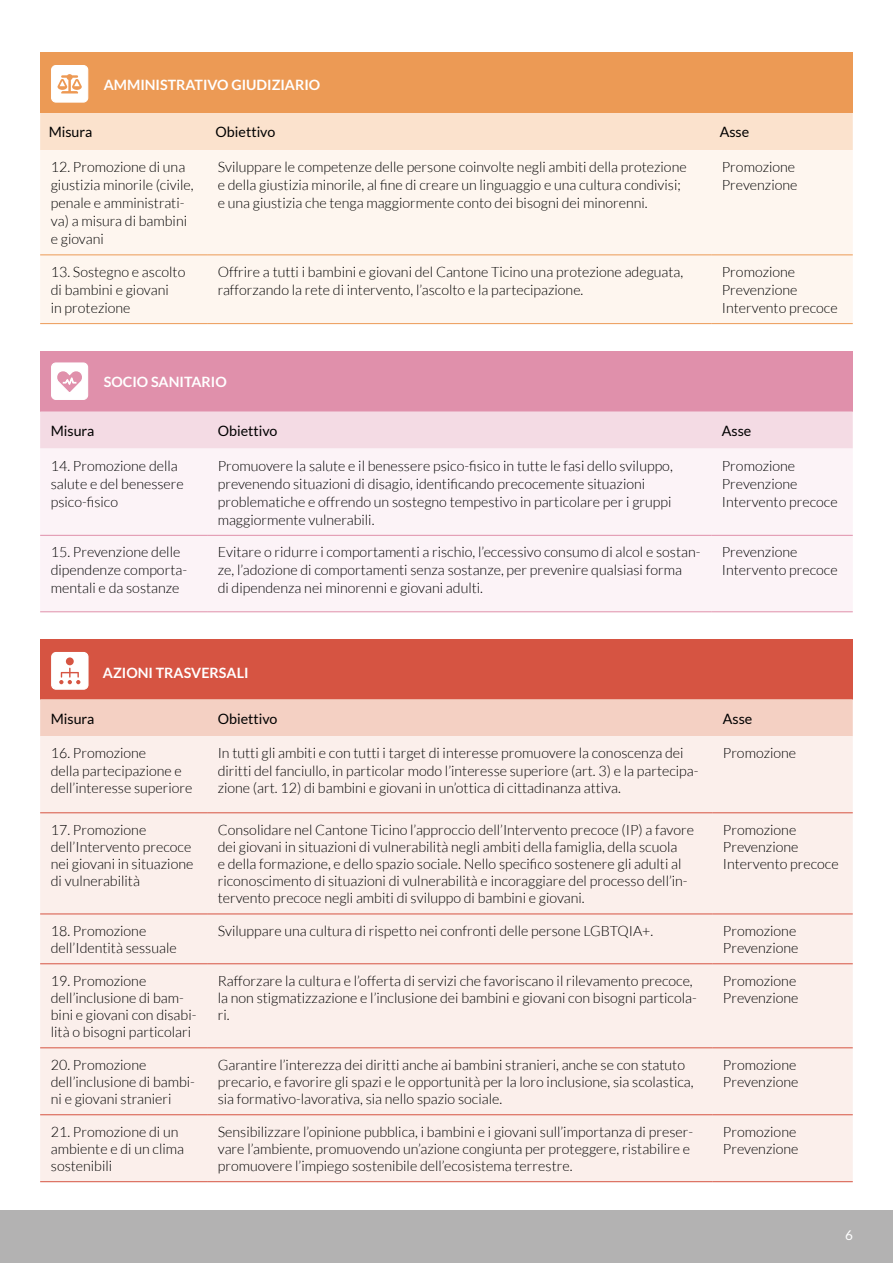
<style>
.page{position:relative;width:893px;height:1263px;background:#fff}
.page>*{position:absolute;margin:0;border:0;box-sizing:border-box;transform-origin:0 0}
.t1{font:300 14.25px/17.1px "Lato";color:#000}
.t2{font:14.25px "Lato";color:#000}
.t3{font:700 14.25px "Lato";color:#fff}
.t4{font:13.5px "Lato";color:#fff}
</style>
<div class="page">
<div style="left:40px;top:351px;width:813px;height:60px;background:#e090ab"></div>
<div style="left:40px;top:411px;width:813px;height:38px;background:#f4dbe4"></div>
<div style="left:40px;top:449px;width:813px;height:162px;background:#fcf3f7"></div>
<hr style="left:40px;top:535px;width:167px;height:1px;background:#e090ab">
<hr style="left:207px;top:535px;width:504px;height:1px;background:#e090ab">
<hr style="left:711px;top:535px;width:142px;height:1px;background:#e090ab">
<hr style="left:40px;top:611px;width:167px;height:1px;background:#e090ab">
<hr style="left:207px;top:611px;width:504px;height:1px;background:#e090ab">
<hr style="left:711px;top:611px;width:142px;height:1px;background:#e090ab">
<div style="left:52px;top:363px;width:36px;height:36px;background:#fff;border-radius:4px"></div>
<div style="left:51px;top:362px;width:37px;height:38px;border:1px solid #fff;border-radius:4px"></div>
<svg style="left:57px;top:371px;width:25px;height:21px"></svg>
<div style="left:40px;top:639px;width:813px;height:60px;background:#d65442"></div>
<div style="left:40px;top:699px;width:813px;height:37px;background:#f4d0c3"></div>
<div style="left:40px;top:736px;width:813px;height:445px;background:#fbefeb"></div>
<hr style="left:40px;top:812px;width:167px;height:1px;background:#d65442">
<hr style="left:207px;top:812px;width:505px;height:1px;background:#d65442">
<hr style="left:712px;top:812px;width:141px;height:1px;background:#d65442">
<hr style="left:40px;top:963px;width:167px;height:1px;background:#d65442">
<hr style="left:207px;top:963px;width:505px;height:1px;background:#d65442">
<hr style="left:712px;top:963px;width:141px;height:1px;background:#d65442">
<hr style="left:40px;top:1047px;width:167px;height:1px;background:#d65442">
<hr style="left:207px;top:1047px;width:505px;height:1px;background:#d65442">
<hr style="left:712px;top:1047px;width:141px;height:1px;background:#d65442">
<hr style="left:40px;top:1114px;width:167px;height:1px;background:#d65442">
<hr style="left:207px;top:1114px;width:505px;height:1px;background:#d65442">
<hr style="left:712px;top:1114px;width:141px;height:1px;background:#d65442">
<hr style="left:40px;top:914px;width:167px;height:1px;background:#d65442">
<hr style="left:207px;top:914px;width:505px;height:1px;background:#d65442">
<hr style="left:712px;top:914px;width:141px;height:1px;background:#d65442">
<hr style="left:40px;top:1181px;width:167px;height:1px;background:#d65442">
<hr style="left:207px;top:1181px;width:505px;height:1px;background:#d65442">
<hr style="left:712px;top:1181px;width:141px;height:1px;background:#d65442">
<div style="left:52px;top:652px;width:36px;height:37px;background:#fff;border-radius:4px"></div>
<div style="left:51px;top:652px;width:38px;height:38px;border:1px solid #fff;border-radius:4px"></div>
<div style="left:66px;top:657px;width:8px;height:8px;background:#d65442;border-radius:50%"></div>
<svg style="left:59px;top:668px;width:21px;height:16px"></svg>
<div style="left:0;top:1210px;width:893px;height:53px;background:#b3b2b2"></div>
<div style="left:40px;top:53px;width:813px;height:60px;background:#ec9a55"></div>
<div style="left:40px;top:113px;width:813px;height:37px;background:#fbe2cd"></div>
<div style="left:40px;top:150px;width:813px;height:173px;background:#fef6ef"></div>
<hr style="left:40px;top:255px;width:167px;height:1px;background:#ec9a55">
<hr style="left:207px;top:255px;width:504px;height:1px;background:#ec9a55">
<hr style="left:711px;top:255px;width:142px;height:1px;background:#ec9a55">
<hr style="left:40px;top:323px;width:167px;height:1px;background:#ec9a55">
<hr style="left:207px;top:323px;width:504px;height:1px;background:#ec9a55">
<hr style="left:711px;top:323px;width:142px;height:1px;background:#ec9a55">
<div style="left:52px;top:66px;width:36px;height:36px;background:#fff;border-radius:4px"></div>
<div style="left:51px;top:65px;width:37px;height:38px;border:1px solid #fff;border-radius:4px"></div>
<svg style="left:57px;top:74px;width:25px;height:19px"></svg>
<p class="t3" style="left:104px;top:76px;width:218px">AMMINISTRATIVO GIUDIZIARIO</p>
<p class="t2" style="left:49px;top:124px;width:45px">Misura</p>
<p class="t2" style="left:216px;top:124px;width:61px">Obiettivo</p>
<p class="t2" style="left:720px;top:124px;width:31px">Asse</p>
<p class="t1" style="left:51px;top:158px;width:144px;line-height:18px">12. Promozione di una giustizia minorile (civile, penale e amministrati&shy;va) a misura di bambini e giovani</p>
<p class="t1" style="left:218px;top:158px;width:470px;line-height:18px">Sviluppare le competenze delle persone coinvolte negli ambiti della protezione e della giustizia minorile, al fine di creare un linguaggio e una cultura condivisi; e una giustizia che tenga maggiormente conto dei bisogni dei minorenni.</p>
<p class="t1" style="left:722px;top:158px;width:77px;line-height:18px">Promozione<br>Prevenzione</p>
<p class="t1" style="left:51px;top:263px;width:136px;line-height:18px">13. Sostegno e ascolto di bambini e giovani<br>in protezione</p>
<p class="t1" style="left:218px;top:263px;width:467px;line-height:18px">Offrire a tutti i bambini e giovani del Cantone Ticino una protezione adeguata, rafforzando la rete di intervento, l’ascolto e la partecipazione.</p>
<p class="t1" style="left:722px;top:263px;width:117px;line-height:18px">Promozione<br>Prevenzione<br>Intervento precoce</p>
<p class="t3" style="left:104px;top:374px;width:124px">SOCIO SANITARIO</p>
<p class="t2" style="left:51px;top:423px;width:45px">Misura</p>
<p class="t2" style="left:218px;top:423px;width:61px">Obiettivo</p>
<p class="t2" style="left:722px;top:423px;width:31px">Asse</p>
<p class="t1" style="left:51px;top:457px;width:135px;line-height:18px">14. Promozione della salute e del benessere psico-fisico</p>
<p class="t1" style="left:218px;top:457px;width:457px;line-height:18px">Promuovere la salute e il benessere psico-fisico in tutte le fasi dello sviluppo, prevenendo situazioni di disagio, identificando precocemente situazioni problematiche e offrendo un sostegno tempestivo in particolare per i gruppi maggiormente vulnerabili.</p>
<p class="t1" style="left:722px;top:457px;width:117px;line-height:18px">Promozione<br>Prevenzione<br>Intervento precoce</p>
<p class="t1" style="left:51px;top:543px;width:138px;line-height:18px">15. Prevenzione delle dipendenze comporta&shy;mentali e da sostanze</p>
<p class="t1" style="left:218px;top:543px;width:484px;line-height:18px">Evitare o ridurre i comportamenti a rischio, l’eccessivo consumo di alcol e sostan&shy;ze, l’adozione di comportamenti senza sostanze, per prevenire qualsiasi forma<br>di dipendenza nei minorenni e giovani adulti.</p>
<p class="t1" style="left:722px;top:543px;width:117px;line-height:18px">Prevenzione<br>Intervento precoce</p>
<p class="t3" style="left:103px;top:664px;width:147px">AZIONI TRASVERSALI</p>
<p class="t2" style="left:51px;top:710px;width:45px">Misura</p>
<p class="t2" style="left:218px;top:710px;width:61px">Obiettivo</p>
<p class="t2" style="left:723px;top:710px;width:31px">Asse</p>
<p class="t1" style="left:51px;top:745px;width:143px">16. Promozione<br>della partecipazione e dell’interesse superiore</p>
<p class="t1" style="left:218px;top:745px;width:482px">In tutti gli ambiti e con tutti i target di interesse promuovere la conoscenza dei diritti del fanciullo, in particolar modo l’interesse superiore (art. 3) e la partecipa&shy;zione (art. 12) di bambini e giovani in un’ottica di cittadinanza attiva.</p>
<p class="t1" style="left:723px;top:745px;width:75px">Promozione</p>
<p class="t1" style="left:51px;top:821px;width:144px">17. Promozione dell’Intervento precoce nei giovani in situazione di vulnerabilità</p>
<p class="t1" style="left:218px;top:821px;width:478px">Consolidare nel Cantone Ticino l’approccio dell’Intervento precoce (IP) a favore dei giovani in situazioni di vulnerabilità negli ambiti della famiglia, della scuola<br>e della formazione, e dello spazio sociale. Nello specifico sostenere gli adulti al riconoscimento di situazioni di vulnerabilità e incoraggiare del processo dell’in&shy;tervento precoce negli ambiti di sviluppo di bambini e giovani.</p>
<p class="t1" style="left:723px;top:821px;width:117px">Promozione<br>Prevenzione<br>Intervento precoce</p>
<p class="t1" style="left:51px;top:922px;width:127px">18. Promozione dell’Identità sessuale</p>
<p class="t1" style="left:218px;top:922px;width:437px">Sviluppare una cultura di rispetto nei confronti delle persone LGBTQIA+.</p>
<p class="t1" style="left:723px;top:922px;width:77px">Promozione<br>Prevenzione</p>
<p class="t1" style="left:51px;top:972px;width:147px">19. Promozione dell’inclusione di bam&shy;bini e giovani con disabi&shy;lità o bisogni particolari</p>
<p class="t1" style="left:218px;top:972px;width:481px">Rafforzare la cultura e l’offerta di servizi che favoriscano il rilevamento precoce, la non stigmatizzazione e l’inclusione dei bambini e giovani con bisogni particola&shy;ri.</p>
<p class="t1" style="left:723px;top:972px;width:77px">Promozione<br>Prevenzione</p>
<p class="t1" style="left:51px;top:1056px;width:146px">20. Promozione dell’inclusione di bambi&shy;ni e giovani stranieri</p>
<p class="t1" style="left:218px;top:1056px;width:477px">Garantire l’interezza dei diritti anche ai bambini stranieri, anche se con statuto precario, e favorire gli spazi e le opportunità per la loro inclusione, sia scolastica, sia formativo-lavorativa, sia nello spazio sociale.</p>
<p class="t1" style="left:723px;top:1056px;width:77px">Promozione<br>Prevenzione</p>
<p class="t1" style="left:51px;top:1123px;width:135px">21. Promozione di un ambiente e di un clima sostenibili</p>
<p class="t1" style="left:218px;top:1123px;width:477px">Sensibilizzare l’opinione pubblica, i bambini e i giovani sull’importanza di preser&shy;vare l’ambiente, promuovendo un’azione congiunta per proteggere, ristabilire e promuovere l’impiego sostenibile dell’ecosistema terrestre.</p>
<p class="t1" style="left:723px;top:1123px;width:77px">Promozione<br>Prevenzione</p>
<p class="t4" style="left:845px;top:1227px;width:9px">6</p>
</div>
